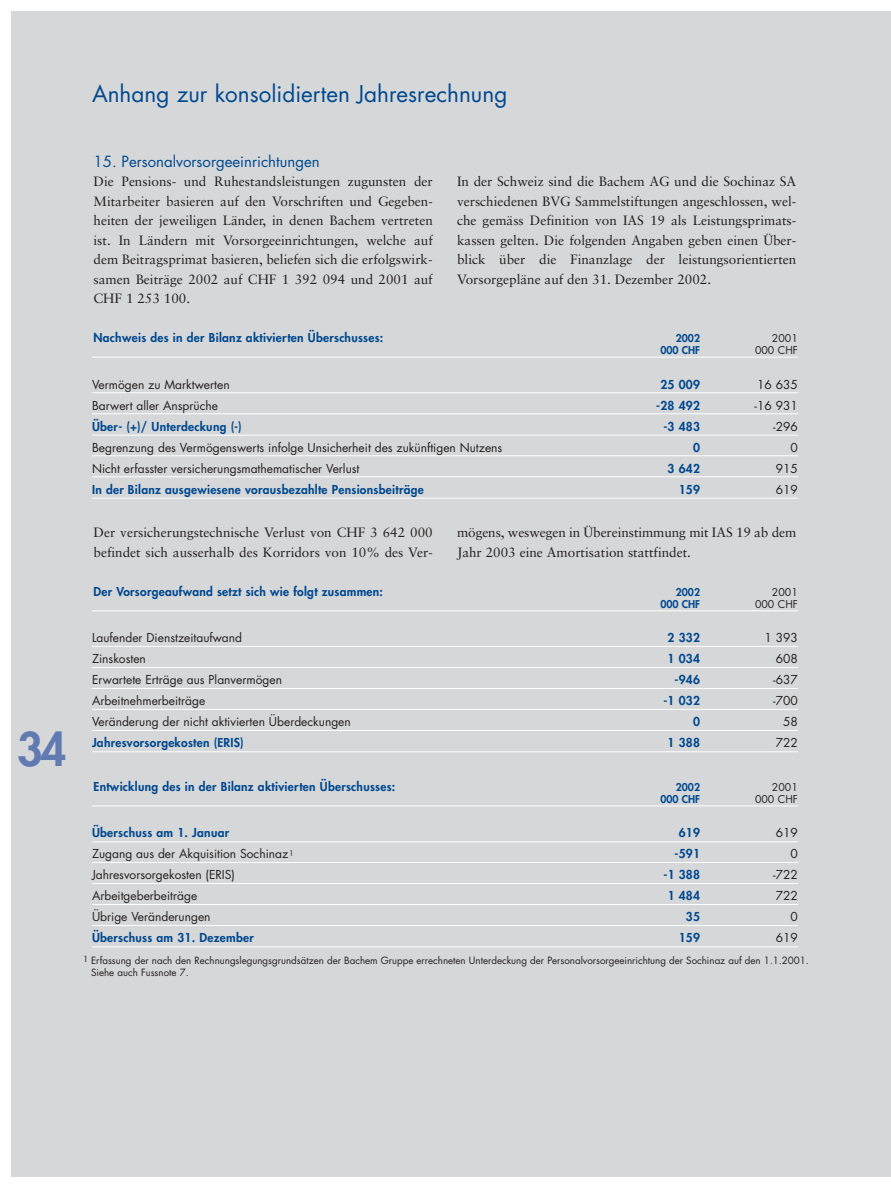
<style>
.page{position:relative;width:891px;height:1190px;background:#fff}
.page>*{position:absolute;margin:0;border:0;box-sizing:border-box;transform-origin:0 0}
.t1{font:800 45px "Futura";color:#627ab2}
.t2{font:22.5px "Futura";color:#004890}
.t3{font:15px "Futura";color:#004890}
.t4{font:13.5px/19.5px "Sabon";color:#231f1f;text-align:justify}
.t5{font:12px "Futura";color:#231f1f}
.t6{font:800 12px "Futura";letter-spacing:.025em;color:#004890}
.t7{font:800 10.5px "Futura";color:#004890}
.t8{font:10.5px "Futura";color:#231f1f}
.t9{font:9.75px/12px "Futura";color:#231f1f}
</style>
<div class="page">
<div style="left:11px;top:11px;width:880px;height:1165px;background:#d6d7d8"></div>
<hr style="left:92px;top:357px;width:706px;height:1px;background:#fff">
<hr style="left:92px;top:392px;width:706px;height:1px;background:#fff">
<hr style="left:92px;top:413px;width:706px;height:1px;background:#fff">
<hr style="left:92px;top:435px;width:706px;height:1px;background:#fff">
<hr style="left:92px;top:455px;width:706px;height:1px;background:#fff">
<hr style="left:92px;top:476px;width:706px;height:1px;background:#fff">
<hr style="left:92px;top:498px;width:706px;height:1px;background:#fff">
<hr style="left:92px;top:610px;width:706px;height:1px;background:#fff">
<hr style="left:92px;top:646px;width:706px;height:1px;background:#fff">
<hr style="left:92px;top:667px;width:706px;height:1px;background:#fff">
<hr style="left:92px;top:688px;width:706px;height:1px;background:#fff">
<hr style="left:92px;top:709px;width:706px;height:1px;background:#fff">
<hr style="left:92px;top:730px;width:706px;height:1px;background:#fff">
<hr style="left:92px;top:751px;width:706px;height:1px;background:#fff">
<hr style="left:92px;top:805px;width:706px;height:1px;background:#fff">
<hr style="left:92px;top:841px;width:706px;height:1px;background:#fff">
<hr style="left:92px;top:862px;width:706px;height:1px;background:#fff">
<hr style="left:92px;top:883px;width:706px;height:1px;background:#fff">
<hr style="left:92px;top:904px;width:706px;height:1px;background:#fff">
<hr style="left:92px;top:925px;width:706px;height:1px;background:#fff">
<hr style="left:92px;top:946px;width:706px;height:1px;background:#fff">
<h1 class="t1" style="left:17px;top:727px;width:51px">34</h1>
<h2 class="t2" style="left:92px;top:84px;width:417px">Anhang zur konsolidierten Jahresrechnung</h2>
<p class="t3" style="left:94px;top:154px;width:228px">15. Personalvorsorgeeinrichtungen</p>
<p class="t4" style="left:94px;top:173px;width:341px">Die Pensions- und Ruhestandsleistungen zugunsten der Mitarbeiter basieren auf den Vorschriften und Gegeben&shy;heiten der jeweiligen Länder, in denen Bachem vertreten ist. In Ländern mit Vorsorgeeinrichtungen, welche auf dem Beitragsprimat basieren, beliefen sich die erfolgswirk&shy;samen Beiträge 2002 auf CHF 1 392 094 und 2001 auf CHF 1 253 100.</p>
<p class="t4" style="left:457px;top:173px;width:341px">In der Schweiz sind die Bachem AG und die Sochinaz SA verschiedenen BVG Sammelstiftungen angeschlossen, wel&shy;che gemäss Definition von IAS 19 als Leistungsprimats&shy;kassen gelten. Die folgenden Angaben geben einen Über&shy;blick über die Finanzlage der leistungsorientierten Vorsorgepläne auf den 31. Dezember 2002.</p>
<p class="t6" style="left:94px;top:332px;width:291px">Nachweis des in der Bilanz aktivierten Überschusses:</p>
<p class="t7" style="left:676px;top:333px;width:26px">2002</p>
<p class="t8" style="left:772px;top:333px;width:27px">2001</p>
<p class="t7" style="left:660px;top:345px;width:41px">000 CHF</p>
<p class="t8" style="left:755px;top:345px;width:44px">000 CHF</p>
<p class="t5" style="left:92px;top:378px;width:139px">Vermögen zu Marktwerten</p>
<p class="t6" style="left:660px;top:378px;width:41px">25 009</p>
<p class="t5" style="left:757px;top:378px;width:42px">16 635</p>
<p class="t5" style="left:92px;top:399px;width:127px">Barwert aller Ansprüche</p>
<p class="t6" style="left:656px;top:399px;width:45px">-28 492</p>
<p class="t5" style="left:755px;top:399px;width:45px">-16 931</p>
<p class="t6" style="left:92px;top:420px;width:151px">Über- (+)/ Unterdeckung (-)</p>
<p class="t6" style="left:663px;top:420px;width:38px">-3 483</p>
<p class="t5" style="left:773px;top:420px;width:26px">-296</p>
<p class="t5" style="left:92px;top:441px;width:412px">Begrenzung des Vermögenswerts infolge Unsicherheit des zukünftigen Nutzens</p>
<p class="t6" style="left:693px;top:441px;width:8px">0</p>
<p class="t5" style="left:790px;top:441px;width:9px">0</p>
<p class="t5" style="left:92px;top:462px;width:269px">Nicht erfasster versicherungsmathematischer Verlust</p>
<p class="t6" style="left:668px;top:462px;width:34px">3 642</p>
<p class="t5" style="left:776px;top:462px;width:24px">915</p>
<p class="t6" style="left:92px;top:483px;width:333px">In der Bilanz ausgewiesene vorausbezahlte Pensionsbeiträge</p>
<p class="t6" style="left:679px;top:483px;width:23px">159</p>
<p class="t5" style="left:776px;top:483px;width:24px">619</p>
<p class="t4" style="left:94px;top:524px;width:341px">Der versicherungstechnische Verlust von CHF 3 642 000 befindet sich ausserhalb des Korridors von 10% des Ver-</p>
<p class="t4" style="left:457px;top:524px;width:341px">mögens, weswegen in Übereinstimmung mit IAS 19 ab dem<br>Jahr 2003 eine Amortisation stattfindet.</p>
<p class="t6" style="left:94px;top:585px;width:291px">Der Vorsorgeaufwand setzt sich wie folgt zusammen:</p>
<p class="t7" style="left:676px;top:587px;width:26px">2002</p>
<p class="t8" style="left:772px;top:587px;width:27px">2001</p>
<p class="t7" style="left:660px;top:599px;width:41px">000 CHF</p>
<p class="t8" style="left:755px;top:599px;width:44px">000 CHF</p>
<p class="t5" style="left:92px;top:632px;width:152px">Laufender Dienstzeitaufwand</p>
<p class="t6" style="left:668px;top:632px;width:34px">2 332</p>
<p class="t5" style="left:764px;top:632px;width:35px">1 393</p>
<p class="t5" style="left:92px;top:653px;width:55px">Zinskosten</p>
<p class="t6" style="left:668px;top:653px;width:34px">1 034</p>
<p class="t5" style="left:776px;top:653px;width:24px">608</p>
<p class="t5" style="left:92px;top:674px;width:191px">Erwartete Erträge aus Planvermögen</p>
<p class="t6" style="left:674px;top:674px;width:27px">-946</p>
<p class="t5" style="left:773px;top:674px;width:26px">-637</p>
<p class="t5" style="left:92px;top:695px;width:115px">Arbeitnehmerbeiträge</p>
<p class="t6" style="left:663px;top:695px;width:38px">-1 032</p>
<p class="t5" style="left:773px;top:695px;width:26px">-700</p>
<p class="t5" style="left:92px;top:716px;width:260px">Veränderung der nicht aktivierten Überdeckungen</p>
<p class="t6" style="left:693px;top:716px;width:8px">0</p>
<p class="t5" style="left:783px;top:716px;width:16px">58</p>
<p class="t6" style="left:92px;top:737px;width:153px">Jahresvorsorgekosten (ERIS)</p>
<p class="t6" style="left:668px;top:737px;width:34px">1 388</p>
<p class="t5" style="left:776px;top:737px;width:24px">722</p>
<p class="t6" style="left:94px;top:780px;width:303px">Entwicklung des in der Bilanz aktivierten Überschusses:</p>
<p class="t7" style="left:676px;top:782px;width:26px">2002</p>
<p class="t8" style="left:772px;top:782px;width:27px">2001</p>
<p class="t7" style="left:660px;top:794px;width:41px">000 CHF</p>
<p class="t8" style="left:755px;top:794px;width:44px">000 CHF</p>
<p class="t6" style="left:92px;top:827px;width:139px">Überschuss am 1. Januar</p>
<p class="t6" style="left:679px;top:827px;width:23px">619</p>
<p class="t5" style="left:776px;top:827px;width:24px">619</p>
<p class="t5" style="left:92px;top:848px;width:203px">Zugang aus der Akquisition Sochinaz<sup>1</sup></p>
<p class="t6" style="left:674px;top:848px;width:27px">-591</p>
<p class="t5" style="left:790px;top:848px;width:9px">0</p>
<p class="t5" style="left:92px;top:869px;width:144px">Jahresvorsorgekosten (ERIS)</p>
<p class="t6" style="left:664px;top:869px;width:38px">-1 388</p>
<p class="t5" style="left:773px;top:869px;width:26px">-722</p>
<p class="t5" style="left:92px;top:890px;width:107px">Arbeitgeberbeiträge</p>
<p class="t6" style="left:668px;top:890px;width:34px">1 484</p>
<p class="t5" style="left:776px;top:890px;width:24px">722</p>
<p class="t5" style="left:92px;top:911px;width:120px">Übrige Veränderungen</p>
<p class="t6" style="left:686px;top:911px;width:16px">35</p>
<p class="t5" style="left:790px;top:911px;width:9px">0</p>
<p class="t6" style="left:92px;top:932px;width:163px">Überschuss am 31. Dezember</p>
<p class="t6" style="left:679px;top:932px;width:23px">159</p>
<p class="t5" style="left:776px;top:932px;width:24px">619</p>
<p class="t9" style="left:91px;top:955px;width:719px;text-indent:-8px"><sup>1</sup> Erfassung der nach den Rechnungslegungsgrundsätzen der Bachem Gruppe errechneten Unterdeckung der Personalvorsorgeeinrichtung der Sochinaz auf den 1.1.2001.<br>Siehe auch Fussnote 7.</p>
</div>
